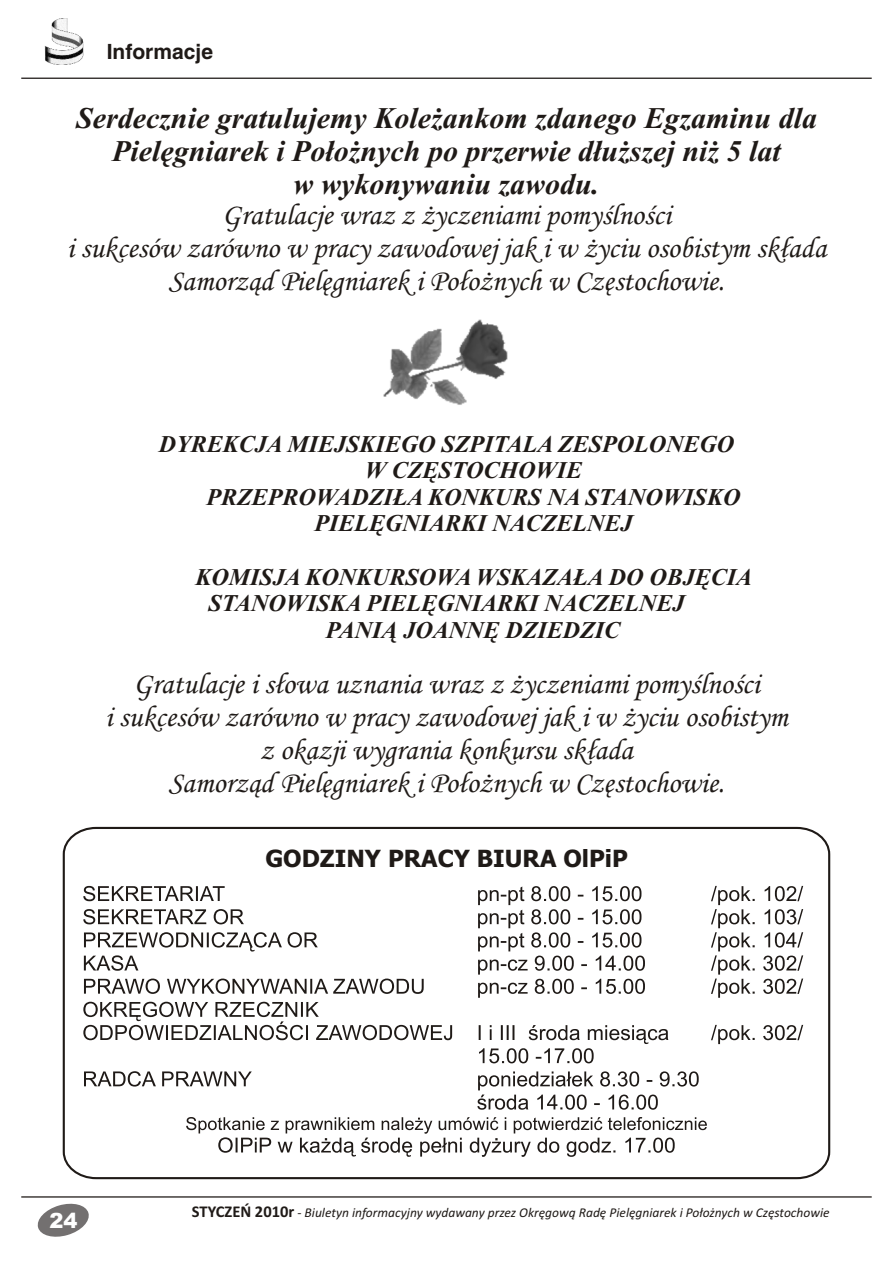
<style>
.page{position:relative;width:893px;height:1263px;background:#fff}
.page>*{position:absolute;margin:0;border:0;box-sizing:border-box;transform-origin:0 0}
.t1{font:italic 30px/32.8px "Monotype Corsiva";color:#1f1a17;text-align:center}
.t2{font:italic 700 30px/33.2px "Times New Roman";color:#1f1a17;text-align:center}
.t3{font:italic 700 24px "Times New Roman";color:#1f1a17}
.t4{font:700 23.7px "Tahoma";color:#1f1a17}
.t5{font:700 21px "Helvetica";color:#1f1a17}
.t6{font:900 21px "Arial";color:#fff}
.t7{font:italic 13.5px "Calibri";color:#1f1a17}
.s1{font-weight:700;font-style:normal;font-size:16.5px}
.s2{font-style:normal}
</style>
<div class="page">
<img style="left:383px;top:319px;width:125px;height:86px">
<svg style="left:37px;top:1203px;width:52px;height:34px"></svg>
<hr style="left:21px;top:1196px;width:851px;height:1px;background:#1f1a17">
<hr style="left:21px;top:78px;width:851px;height:1px;background:#1f1a17">
<img style="left:44px;top:19px;width:39px;height:46px">
<svg style="left:62px;top:826px;width:769px;height:354px"></svg>
<svg style="left:83px;top:886px;width:720px;height:154px"></svg>
<svg style="left:84px;top:1025px;width:719px;height:65px"></svg>
<svg style="left:186px;top:1071px;width:521px;height:86px"></svg>
<p class="t5" style="left:107px;top:43px;width:108px">Informacje</p>
<p class="t2" style="left:76px;top:104px;width:742px">Serdecznie gratulujemy Koleżankom zdanego Egzaminu dla<br>Pielęgniarek i Położnych po przerwie dłuższej niż 5 lat<br>w wykonywaniu zawodu.</p>
<p class="t1" style="left:67px;top:202px;width:761px">Gratulacje wraz z życzeniami pomyślności<br>i sukcesów zarówno w pracy zawodowej jak i w życiu osobistym składa<br>Samorząd Pielęgniarek i Położnych w Częstochowie.</p>
<p class="t3" style="left:159px;top:435px;width:577px">DYREKCJA MIEJSKIEGO SZPITALA ZESPOLONEGO</p>
<p class="t3" style="left:365px;top:462px;width:219px">W CZĘSTOCHOWIE</p>
<p class="t3" style="left:207px;top:489px;width:535px">PRZEPROWADZIŁA KONKURS NA STANOWISKO</p>
<p class="t3" style="left:314px;top:515px;width:320px">PIELĘGNIARKI NACZELNEJ</p>
<p class="t3" style="left:195px;top:568px;width:558px">KOMISJA KONKURSOWA WSKAZAŁA DO OBJĘCIA</p>
<p class="t3" style="left:208px;top:595px;width:478px">STANOWISKA PIELĘGNIARKI NACZELNEJ</p>
<p class="t3" style="left:326px;top:621px;width:296px">PANIĄ JOANNĘ DZIEDZIC</p>
<p class="t1" style="left:105px;top:670px;width:684px">Gratulacje i słowa uznania wraz z życzeniami pomyślności<br>i sukcesów zarówno w pracy zawodowej jak i w życiu osobistym z okazji wygrania konkursu składa<br>Samorząd Pielęgniarek i Położnych w Częstochowie.</p>
<p class="t4" style="left:265px;top:848px;width:364px">GODZINY PRACY BIURA OlPiP</p>
<p class="t6" style="left:50px;top:1213px;width:30px">24</p>
<p class="t7" style="left:192px;top:1207px;width:639px"><span class="s1">STYCZEŃ 2010r</span> <span class="s2">-</span> Biuletyn informacyjny wydawany przez Okręgową Radę Pielęgniarek i Położnych w Częstochowie</p>
</div>
